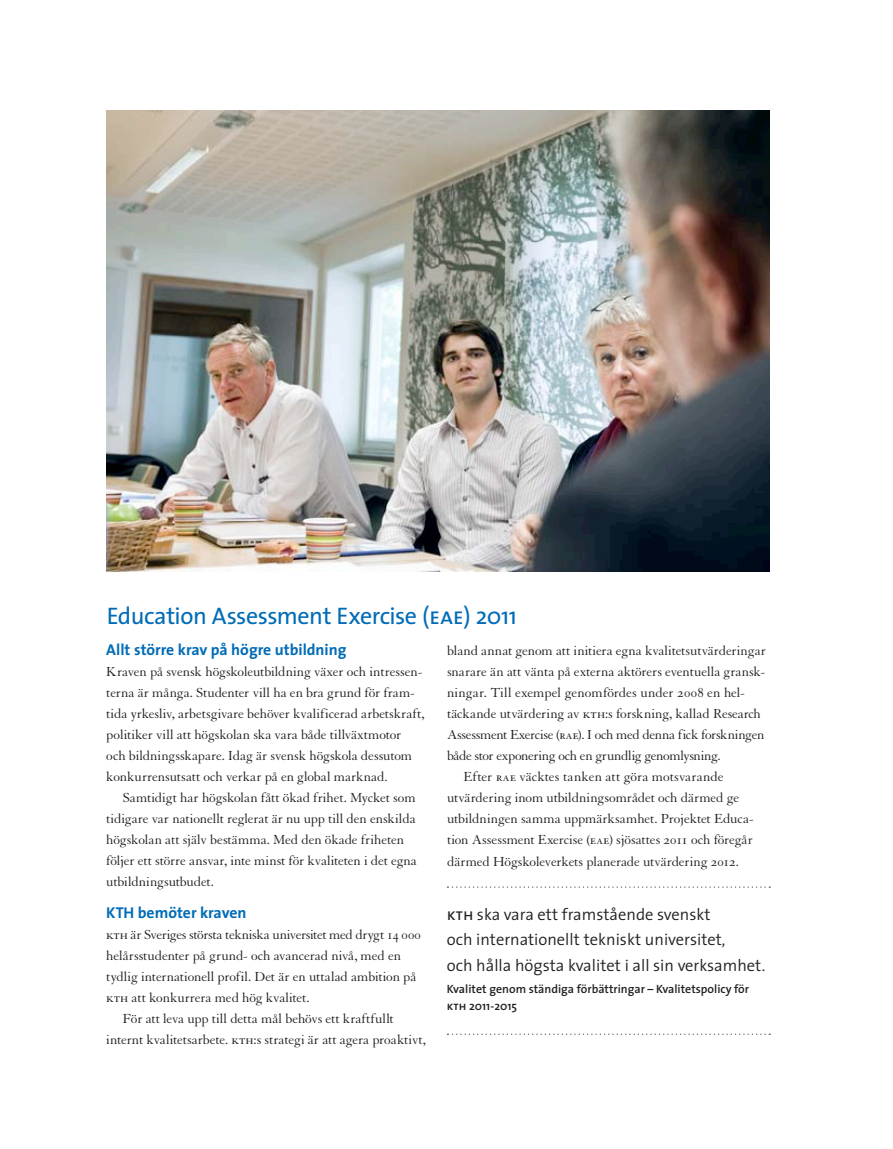
<style>
.page{position:relative;width:893px;height:1149px;background:#fff}
.page>*{position:absolute;margin:0;border:0;box-sizing:border-box;transform-origin:0 0}
.t1{font:24px "The Sans";letter-spacing:-.02em;color:#006cb7}
.t2{font:300 16.5px/25.5px "The Sans";color:#231f20}
.t3{font:700 15.75px "The Sans";color:#006cb7}
.t4{font:14.25px/21px "Granjon";letter-spacing:-.01em;color:#231f20}
.t5{font:14.25px "Granjon";letter-spacing:-.03em;color:#231f20}
.t6{font:600 12px/16.5px "The Sans";color:#231f20}
.s1{font-family:"The Sans Caps"}
.s2{font-family:"Granjon SC"}
.s3{font-family:"The Sans Caps";font-weight:400}
.s4{font-family:"The Sans Semi Bold Caps";font-weight:400}
</style>
<div class="page">
<img style="left:106px;top:111px;width:664px;height:460px">
<svg style="left:447px;top:1033px;width:323px;height:1px"></svg>
<svg style="left:447px;top:886px;width:323px;height:1px"></svg>
<h1 class="t1" style="left:107px;top:595px;width:412px">Education Assessment Exercise (<span class="s1">eae</span>) 2011</h1>
<p class="t3" style="left:106px;top:636px;width:242px">Allt större krav på högre utbildning</p>
<p class="t4" style="left:106px;top:661px;width:320px">Kraven på svensk högskoleutbildning växer och intressen&shy;terna är många. Studenter vill ha en bra grund för fram&shy;tida yrkesliv, arbetsgivare behöver kvalificerad arbetskraft, politiker vill att högskolan ska vara både tillväxtmotor och bildningsskapare. Idag är svensk högskola dessutom konkurrensutsatt och verkar på en global marknad.</p>
<p class="t4" style="left:106px;top:787px;width:312px;text-indent:17px">Samtidigt har högskolan fått ökad frihet. Mycket som tidigare var nationellt reglerat är nu upp till den enskilda högskolan att själv bestämma. Med den ökade friheten följer ett större ansvar, inte minst för kvaliteten i det egna utbildningsutbudet.</p>
<p class="t3" style="left:106px;top:899px;width:142px">KTH bemöter kraven</p>
<p class="t5" style="left:106px;top:926px;width:316px"><span class="s2">kth</span> är Sveriges största tekniska universitet med drygt <span class="s2">14 000</span></p>
<p class="t4" style="left:106px;top:945px;width:296px">helårsstudenter på grund- och avancerad nivå, med en</p>
<p class="t4" style="left:106px;top:966px;width:312px">tydlig internationell profil. Det är en uttalad ambition på</p>
<p class="t4" style="left:106px;top:987px;width:205px"><span class="s2">kth</span> att konkurrera med hög kvalitet.</p>
<p class="t4" style="left:123px;top:1008px;width:273px">För att leva upp till detta mål behövs ett kraftfullt</p>
<p class="t4" style="left:106px;top:1029px;width:321px">internt kvalitetsarbete. <span class="s2">kth</span>:s strategi är att agera proaktivt,</p>
<p class="t4" style="left:447px;top:640px;width:321px">bland annat genom att initiera egna kvalitetsutvärderingar</p>
<p class="t4" style="left:447px;top:661px;width:320px">snarare än att vänta på externa aktörers eventuella gransk-</p>
<p class="t4" style="left:447px;top:682px;width:299px">ningar. Till exempel genomfördes under <span class="s2">2008</span> en hel-</p>
<p class="t4" style="left:447px;top:703px;width:315px">täckande utvärdering av <span class="s2">kth</span>:s forskning, kallad Research</p>
<p class="t4" style="left:447px;top:724px;width:319px">Assessment Exercise (<span class="s2">rae</span>). I och med denna fick forskningen</p>
<p class="t5" style="left:447px;top:748px;width:275px">både stor exponering och en grundlig genomlysning.</p>
<p class="t4" style="left:463px;top:766px;width:262px">Efter <span class="s2">rae</span> väcktes tanken att göra motsvarande</p>
<p class="t4" style="left:447px;top:787px;width:294px">utvärdering inom utbildningsområdet och därmed ge</p>
<p class="t4" style="left:447px;top:808px;width:308px">utbildningen samma uppmärksamhet. Projektet Educa-</p>
<p class="t4" style="left:447px;top:829px;width:307px">tion Assessment Exercise (<span class="s2">eae</span>) sjösattes <span class="s2">2011</span> och föregår</p>
<p class="t4" style="left:447px;top:850px;width:294px">därmed Högskoleverkets planerade utvärdering <span class="s2">2012</span>.</p>
<p class="t2" style="left:447px;top:900px;width:320px"><span class="s3">kth</span> ska vara ett framstående svenskt<br>och internationellt tekniskt universitet,<br>och hålla högsta kvalitet i all sin verksamhet.</p>
<p class="t6" style="left:447px;top:980px;width:304px">Kvalitet genom ständiga förbättringar – Kvalitetspolicy för <span class="s4">kth</span> 2011-2015</p>
</div>
